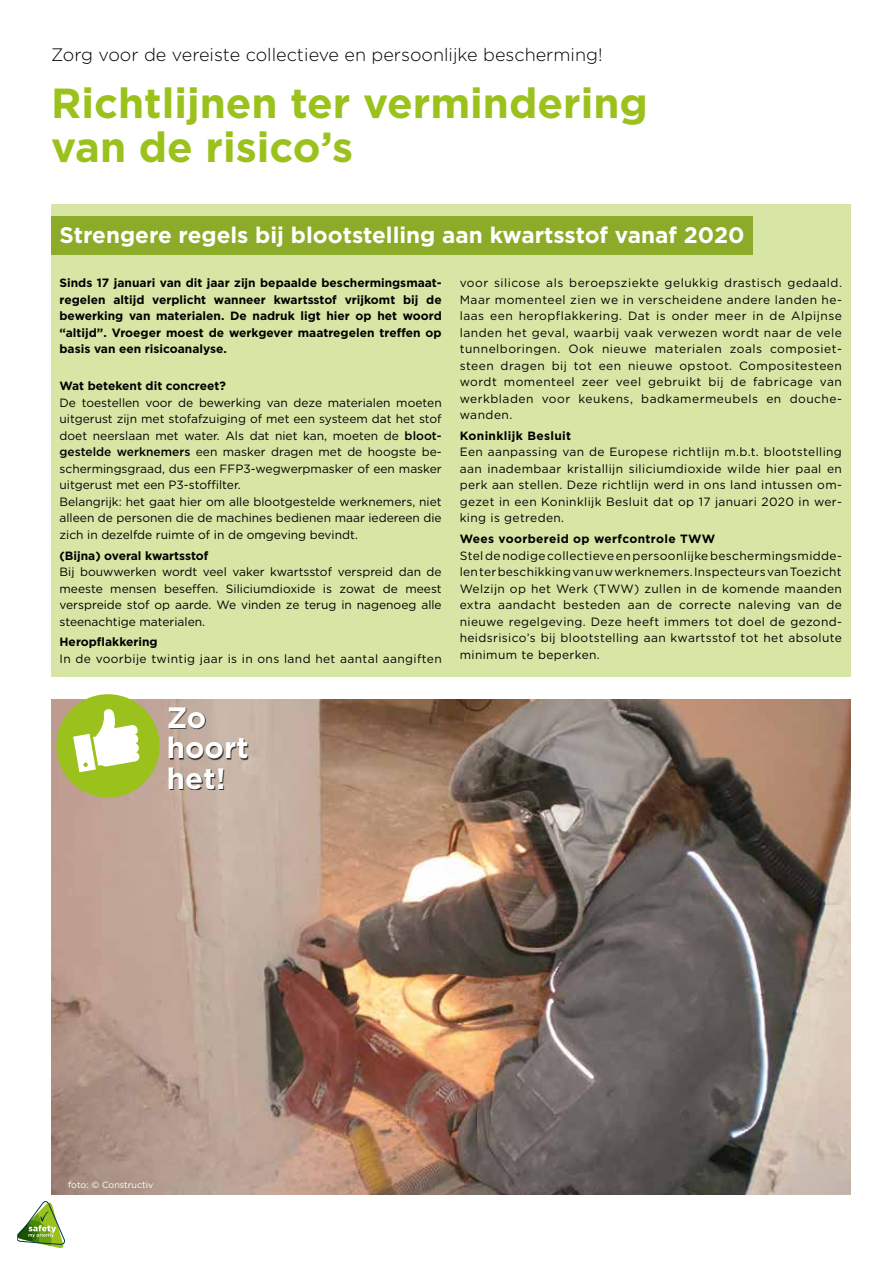
<style>
.page{position:relative;width:893px;height:1263px;background:#fff}
.page>*{position:absolute;margin:0;border:0;box-sizing:border-box;transform-origin:0 0}
.t1{font:700 42px/43.5px "Gotham";color:#9bc11d}
.t2{font:700 29.4px/30.5px "Gotham";color:#fff}
.t3{font:700 22.5px "Gotham";color:#fff}
.t4{font:300 18px "Gotham";color:#000}
.t5{font:12px/16.5px "Gotham";color:#000;text-align:justify}
.t6{font:700 12px/16.5px "Gotham";color:#000;text-align:justify}
.t7{font:12px "Gotham";letter-spacing:.03em;color:#000}
.t8{font:700 12px "Gotham";letter-spacing:.03em;color:#000}
.t9{font:9px "Gotham";color:#fff}
.s1{font-weight:500}
.s2{font-family:"DIN"}
</style>
<div class="page">
<img style="left:51px;top:699px;width:799px;height:496px">
<div style="left:51px;top:204px;width:799px;height:472px;background:#d7e6a5"></div>
<div style="left:51px;top:216px;width:702px;height:38px;background:#8cab28"></div>
<svg style="left:52px;top:694px;width:112px;height:108px"></svg>
<div style="left:170px;top:708px;width:79px;height:82px;background:#000;opacity:.75"></div>
<svg style="left:17px;top:1201px;width:48px;height:47px"></svg>
<h3 class="t4" style="left:51px;top:43px;width:553px">Zorg voor de vereiste collectieve en persoonlijke bescherming!</h3>
<h1 class="t1" style="left:51px;top:82px;width:598px">Richtlijnen ter vermindering van de risico’s</h1>
<h3 class="t3" style="left:60px;top:220px;width:686px">Strengere regels bij blootstelling aan kwartsstof vanaf 2020</h3>
<p class="t6" style="left:60px;top:274px;width:384px">Sinds 17 januari van dit jaar zijn bepaalde beschermingsmaat&shy;regelen altijd verplicht wanneer kwartsstof vrijkomt bij de bewerking van materialen. De nadruk ligt hier op het woord “altijd”. Vroeger moest de werkgever maatregelen treffen op basis van een risicoanalyse.</p>
<p class="t6" style="left:60px;top:378px;width:168px">Wat betekent dit concreet?</p>
<p class="t5" style="left:60px;top:394px;width:384px;text-align:left">De toestellen voor de bewerking van deze materialen moeten uitgerust zijn met stofafzuiging of met een systeem dat het stof doet neerslaan met water. Als dat niet kan, moeten de <span class="s1">bloot&shy;gestelde werknemers</span> een masker dragen met de hoogste be&shy;schermingsgraad, dus een FFP3-wegwerpmasker of een masker uitgerust met een P3-stoffilter.<br>Belangrijk: het gaat hier om alle blootgestelde werknemers, niet alleen de personen die de machines bedienen maar iedereen die zich in dezelfde ruimte of in de omgeving bevindt.</p>
<p class="t6" style="left:60px;top:547px;width:150px">(Bijna) overal kwartsstof</p>
<p class="t5" style="left:60px;top:563px;width:384px">Bij bouwwerken wordt veel vaker kwartsstof verspreid dan de meeste mensen beseffen. Siliciumdioxide is zowat de meest verspreide stof op aarde. We vinden ze terug in nagenoeg alle steenachtige materialen.</p>
<p class="t6" style="left:60px;top:634px;width:100px">Heropflakkering</p>
<p class="t7" style="left:60px;top:651px;width:384px">In de voorbije twintig jaar is in ons land het aantal aangiften</p>
<h2 class="t2" style="left:167px;top:702px;width:83px">Zo hoort het!</h2>
<p class="t5" style="left:460px;top:274px;width:384px">voor silicose als beroepsziekte gelukkig drastisch gedaald.<br>Maar momenteel zien we in verscheidene andere landen he&shy;laas een heropflakkering. Dat is onder meer in de Alpijnse landen het geval, waarbij vaak verwezen wordt naar de vele tunnelboringen. Ook nieuwe materialen zoals composiet&shy;steen dragen bij tot een nieuwe opstoot. Compositesteen wordt momenteel zeer veel gebruikt bij de fabricage van werkbladen voor keukens, badkamermeubels en douche&shy;wanden.</p>
<p class="t8" style="left:460px;top:428px;width:113px">Koninklijk Besluit</p>
<p class="t5" style="left:460px;top:444px;width:384px">Een aanpassing van de Europese richtlijn m.b.t. blootstelling aan inadembaar kristallijn siliciumdioxide wilde hier paal en perk aan stellen. Deze richtlijn werd in ons land intussen om&shy;gezet in een Koninklijk Besluit dat op 17 januari 2020 in wer&shy;king is getreden.</p>
<p class="t8" style="left:460px;top:531px;width:257px">Wees voorbereid op werfcontrole TWW</p>
<p class="t5" style="left:460px;top:547px;width:384px">Stel de nodige collectieve en persoonlijke beschermingsmidde&shy;len ter beschikking van uw werknemers. Inspecteurs van Toezicht Welzijn op het Werk (TWW) zullen in de komende maanden extra aandacht besteden aan de correcte naleving van de nieuwe regelgeving. Deze heeft immers tot doel de gezond&shy;heidsrisico’s bij blootstelling aan kwartsstof tot het absolute minimum te beperken.</p>
<p class="t9" style="left:68px;top:1179px;width:87px">foto: <span class="s2">©</span> Constructiv</p>
</div>
